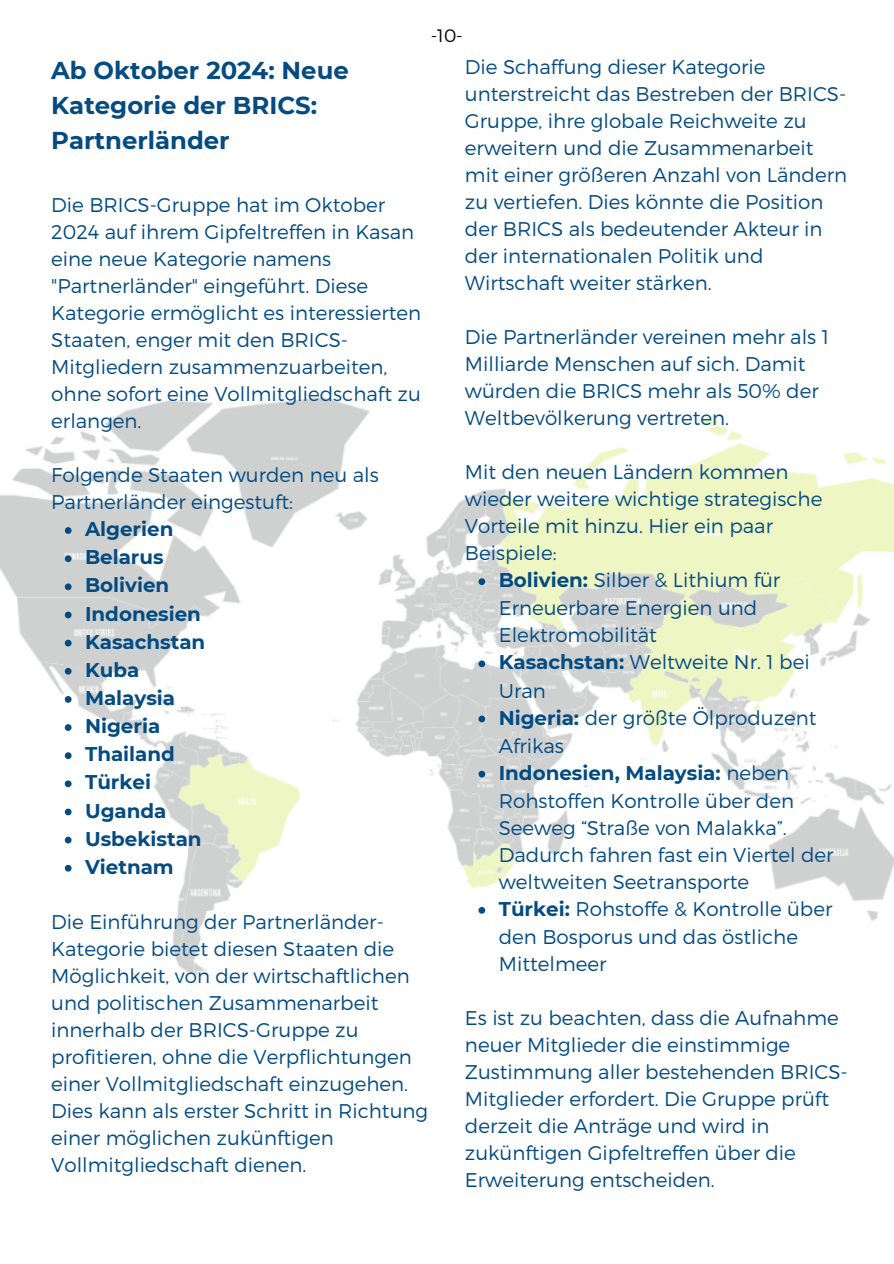
<style>
.page{position:relative;width:894px;height:1264px;background:#fff}
.page>*{position:absolute;margin:0;border:0;box-sizing:border-box;transform-origin:0 0}
.t1{font:700 24.3px/34.8px "Montserrat";color:#044b82}
.t2{font:300 19.8px/27px "Montserrat";color:#044b82}
.t3{font:700 19.8px "Montserrat";color:#044b82}
.t4{font:300 18px "Montserrat";color:#000}
.s1{font-weight:700}
</style>
<div class="page">
<img style="left:0;top:397px;width:893px;height:578px">
<svg style="left:65px;top:527px;width:7px;height:7px"></svg>
<svg style="left:65px;top:555px;width:7px;height:7px"></svg>
<svg style="left:65px;top:583px;width:7px;height:7px"></svg>
<svg style="left:65px;top:611px;width:7px;height:7px"></svg>
<svg style="left:65px;top:639px;width:7px;height:7px"></svg>
<svg style="left:65px;top:668px;width:7px;height:6px"></svg>
<svg style="left:65px;top:696px;width:7px;height:6px"></svg>
<svg style="left:65px;top:724px;width:7px;height:7px"></svg>
<svg style="left:65px;top:752px;width:7px;height:7px"></svg>
<svg style="left:65px;top:780px;width:7px;height:7px"></svg>
<svg style="left:65px;top:808px;width:7px;height:7px"></svg>
<svg style="left:65px;top:836px;width:7px;height:7px"></svg>
<svg style="left:65px;top:864px;width:7px;height:7px"></svg>
<svg style="left:478px;top:578px;width:7px;height:7px"></svg>
<svg style="left:478px;top:660px;width:7px;height:7px"></svg>
<svg style="left:478px;top:715px;width:7px;height:7px"></svg>
<svg style="left:478px;top:770px;width:7px;height:7px"></svg>
<svg style="left:478px;top:907px;width:7px;height:6px"></svg>
<p class="t4" style="left:430px;top:24px;width:34px">-10-</p>
<p class="t1" style="left:51px;top:53px;width:299px">Ab Oktober 2024: Neue<br>Kategorie der BRICS:<br>Partnerländer</p>
<h1 class="t2" style="left:51px;top:190px;width:371px">Die BRICS-Gruppe hat im Oktober<br>2024 auf ihrem Gipfeltreffen in Kasan eine neue Kategorie namens "Partnerländer" eingeführt. Diese<br>Kategorie ermöglicht es interessierten<br>Staaten, enger mit den BRICS-<br>Mitgliedern zusammenzuarbeiten, ohne sofort eine Vollmitgliedschaft zu erlangen.</h1>
<p class="t2" style="left:51px;top:460px;width:329px">Folgende Staaten wurden neu als<br>Partnerländer eingestuft:</p>
<p class="t3" style="left:85px;top:517px;width:90px">Algerien</p>
<p class="t3" style="left:85px;top:545px;width:80px">Belarus</p>
<p class="t3" style="left:85px;top:573px;width:86px">Bolivien</p>
<p class="t3" style="left:85px;top:601px;width:117px">Indonesien</p>
<p class="t3" style="left:85px;top:629px;width:122px">Kasachstan</p>
<p class="t3" style="left:85px;top:657px;width:56px">Kuba</p>
<p class="t3" style="left:85px;top:686px;width:91px">Malaysia</p>
<p class="t3" style="left:85px;top:714px;width:77px">Nigeria</p>
<p class="t3" style="left:85px;top:742px;width:91px">Thailand</p>
<p class="t3" style="left:85px;top:770px;width:67px">Türkei</p>
<p class="t3" style="left:85px;top:798px;width:83px">Uganda</p>
<p class="t3" style="left:85px;top:826px;width:118px">Usbekistan</p>
<p class="t3" style="left:85px;top:854px;width:90px">Vietnam</p>
<p class="t2" style="left:51px;top:907px;width:378px">Die Einführung der Partnerländer-Kategorie bietet diesen Staaten die Möglichkeit, von der wirtschaftlichen und politischen Zusammenarbeit innerhalb der BRICS-Gruppe zu profitieren, ohne die Verpflichtungen einer Vollmitgliedschaft einzugehen.<br>Dies kann als erster Schritt in Richtung einer möglichen zukünftigen Vollmitgliedschaft dienen.</p>
<p class="t2" style="left:465px;top:52px;width:383px">Die Schaffung dieser Kategorie unterstreicht das Bestreben der BRICS-Gruppe, ihre globale Reichweite zu erweitern und die Zusammenarbeit mit einer größeren Anzahl von Ländern zu vertiefen. Dies könnte die Position der BRICS als bedeutender Akteur in der internationalen Politik und Wirtschaft weiter stärken.</p>
<p class="t2" style="left:465px;top:322px;width:365px">Die Partnerländer vereinen mehr als 1<br>Milliarde Menschen auf sich. Damit würden die BRICS mehr als 50% der Weltbevölkerung vertreten.</p>
<p class="t2" style="left:465px;top:457px;width:359px">Mit den neuen Ländern kommen wieder weitere wichtige strategische<br>Vorteile mit hinzu. Hier ein paar<br>Beispiele:</p>
<p class="t2" style="left:498px;top:565px;width:283px;line-height:27.6px"><span class="s1">Bolivien:</span> Silber &amp; Lithium für<br>Erneuerbare Energien und<br>Elektromobilität</p>
<p class="t2" style="left:498px;top:647px;width:312px;line-height:28.2px"><span class="s1">Kasachstan:</span> Weltweite Nr. 1 bei<br>Uran</p>
<p class="t2" style="left:498px;top:702px;width:319px;line-height:28.2px"><span class="s1">Nigeria:</span> der größte Ölproduzent<br>Afrikas</p>
<p class="t2" style="left:498px;top:758px;width:336px"><span class="s1">Indonesien, Malaysia:</span> neben<br>Rohstoffen Kontrolle über den<br>Seeweg “Straße von Malakka”.<br>Dadurch fahren fast ein Viertel der weltweiten Seetransporte</p>
<p class="t2" style="left:498px;top:894px;width:335px;line-height:27.6px"><span class="s1">Türkei:</span> Rohstoffe &amp; Kontrolle über den Bosporus und das östliche<br>Mittelmeer</p>
<p class="t2" style="left:465px;top:1003px;width:384px">Es ist zu beachten, dass die Aufnahme neuer Mitglieder die einstimmige Zustimmung aller bestehenden BRICS-Mitglieder erfordert. Die Gruppe prüft derzeit die Anträge und wird in zukünftigen Gipfeltreffen über die Erweiterung entscheiden.</p>
</div>
